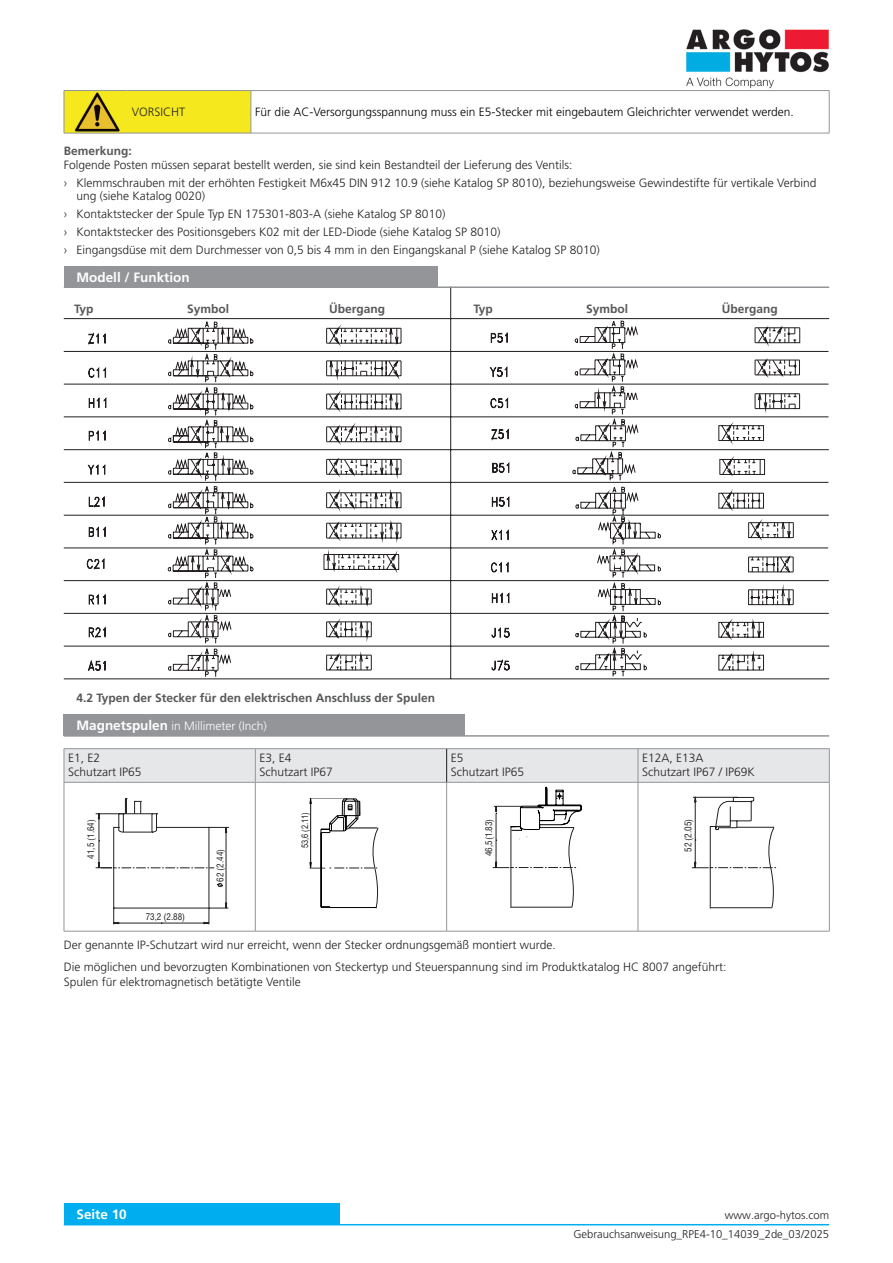
<style>
.page{position:relative;width:893px;height:1263px;background:#fff}
.page>*{position:absolute;margin:0;border:0;box-sizing:border-box;transform-origin:0 0}
._03_Headline_white{font:700 13.5px "Frutiger LT Pro";color:#fff}
._06_Text_L_1mm{font:300 12px/13.5px "Frutiger LT Pro";color:#231f20}
._06_Text{font:300 12px "Frutiger LT Pro";color:#231f20}
._06_Text__odsaz_1mm{font:300 12px "Frutiger LT Pro";color:#000}
._06_Text__1mm{font:300 12px "Frutiger LT Pro";color:#231f20}
._05_Subline_Copytext{font:700 12px "Frutiger LT Pro";color:#57585a}
._05_Subline_Copytext_L{font:700 12px "Frutiger LT Pro";color:#57585a}
._03_Headline_white-2{font:300 12px "Frutiger LT Pro";color:#fff}
._06_Text-2{font:700 12px "Frutiger LT Pro";color:#57585a}
._05_Subline_Copytext_registracni{font:300 12px "Frutiger LT Pro";color:#231f20}
.t1{font:300 11.25px "Frutiger LT Pro";color:#231f20}
.t2{font:9.15px "Arial Narrow";color:#231f20}
.t3{font:condensed 9.15px "Swiss 721 BTCE";color:#231f20}
.t4{font:condensed 9px "Swiss 721 BTCE";color:#231f20}
.s1{font-weight:700;font-size:13.5px}
</style>
<div class="page">
<div style="left:64px;top:1203px;width:276px;height:22px;background:#00aeef"></div>
<hr style="left:64px;top:1224px;width:765px;height:1px;background:#00aeef">
<svg style="left:64px;top:288px;width:765px;height:391px"></svg>
<div style="left:64px;top:266px;width:373px;height:21px;background:#939598"></div>
<hr style="left:64px;top:286px;width:765px;height:2px;background:#939598">
<div style="left:64px;top:715px;width:401px;height:21px;background:#939598"></div>
<hr style="left:64px;top:735px;width:765px;height:2px;background:#939598">
<svg style="left:65px;top:749px;width:764px;height:176px"></svg>
<hr style="left:64px;top:782px;width:1px;height:149px;background:#939598">
<hr style="left:255px;top:782px;width:1px;height:149px;background:#939598">
<hr style="left:446px;top:782px;width:1px;height:149px;background:#939598">
<hr style="left:638px;top:782px;width:1px;height:149px;background:#939598">
<hr style="left:829px;top:782px;width:1px;height:149px;background:#939598">
<hr style="left:64px;top:748px;width:191px;height:1px;background:#939598">
<hr style="left:64px;top:749px;width:1px;height:33px;background:#939598">
<hr style="left:255px;top:748px;width:192px;height:1px;background:#939598">
<hr style="left:447px;top:748px;width:191px;height:1px;background:#939598">
<hr style="left:638px;top:748px;width:191px;height:1px;background:#939598">
<hr style="left:829px;top:749px;width:1px;height:33px;background:#939598">
<hr style="left:255px;top:749px;width:1px;height:33px;background:#939598">
<hr style="left:638px;top:749px;width:1px;height:33px;background:#939598">
<hr style="left:64px;top:782px;width:191px;height:1px;background:#939598">
<hr style="left:255px;top:782px;width:192px;height:1px;background:#939598">
<hr style="left:447px;top:782px;width:191px;height:1px;background:#939598">
<hr style="left:638px;top:782px;width:191px;height:1px;background:#939598">
<hr style="left:446px;top:749px;width:1px;height:33px;background:#231f20">
<hr style="left:64px;top:931px;width:191px;height:1px;background:#939598">
<hr style="left:255px;top:931px;width:192px;height:1px;background:#939598">
<hr style="left:447px;top:931px;width:191px;height:1px;background:#939598">
<hr style="left:638px;top:931px;width:191px;height:1px;background:#939598">
<img style="left:686px;top:29px;width:143px;height:59px">
<div style="left:65px;top:91px;width:186px;height:42px;background:#f5e91e"></div>
<hr style="left:64px;top:90px;width:64px;height:1px;background:#939598">
<hr style="left:64px;top:91px;width:1px;height:42px;background:#939598">
<hr style="left:128px;top:90px;width:123px;height:1px;background:#939598">
<hr style="left:251px;top:90px;width:578px;height:1px;background:#939598">
<hr style="left:251px;top:91px;width:1px;height:42px;background:#939598">
<hr style="left:829px;top:91px;width:1px;height:42px;background:#939598">
<hr style="left:64px;top:133px;width:64px;height:1px;background:#939598">
<hr style="left:128px;top:133px;width:123px;height:1px;background:#939598">
<hr style="left:251px;top:133px;width:578px;height:1px;background:#939598">
<img style="left:74px;top:91px;width:46px;height:42px">
<p class="_05_Subline_Copytext_registracni" style="left:132px;top:105px;width:55px">VORSICHT</p>
<p class="_06_Text__odsaz_1mm" style="left:255px;top:105px;width:540px">Für die AC-Versorgungsspannung muss ein E5-Stecker mit eingebautem Gleichrichter verwendet werden.</p>
<p class="_06_Text-2" style="left:64px;top:143px;width:70px">Bemerkung:</p>
<p class="_06_Text" style="left:64px;top:158px;width:510px">Folgende Posten müssen separat bestellt werden, sie sind kein Bestandteil der Lieferung des Ventils:</p>
<p class="_06_Text_L_1mm" style="left:77px;top:176px;width:741px;text-indent:-13px">› Klemmschrauben mit der erhöhten Festigkeit M6x45 DIN 912 10.9 (siehe Katalog SP 8010), beziehungsweise Gewindestifte für vertikale Verbind ung (siehe Katalog 0020)</p>
<p class="_06_Text_L_1mm" style="left:64px;top:207px;width:383px">› Kontaktstecker der Spule Typ EN 175301-803-A (siehe Katalog SP 8010)</p>
<p class="_06_Text_L_1mm" style="left:64px;top:225px;width:438px">› Kontaktstecker des Positionsgebers K02 mit der LED-Diode (siehe Katalog SP 8010)</p>
<p class="_06_Text_L_1mm" style="left:64px;top:243px;width:538px">› Eingangsdüse mit dem Durchmesser von 0,5 bis 4 mm in den Eingangskanal P (siehe Katalog SP 8010)</p>
<p class="_03_Headline_white" style="left:77px;top:269px;width:115px">Modell / Funktion</p>
<p class="_05_Subline_Copytext_L" style="left:74px;top:301px;width:21px">Typ</p>
<p class="_05_Subline_Copytext_L" style="left:187px;top:301px;width:44px">Symbol</p>
<p class="_05_Subline_Copytext_L" style="left:329px;top:301px;width:58px">Übergang</p>
<p class="_05_Subline_Copytext_L" style="left:473px;top:302px;width:21px">Typ</p>
<p class="_05_Subline_Copytext_L" style="left:586px;top:302px;width:44px">Symbol</p>
<p class="_05_Subline_Copytext_L" style="left:722px;top:302px;width:58px">Übergang</p>
<p class="_05_Subline_Copytext" style="left:77px;top:691px;width:360px">4.2 Typen der Stecker für den elektrischen Anschluss der Spulen</p>
<p class="_03_Headline_white-2" style="left:77px;top:719px;width:192px"><span class="s1">Magnetspulen</span> in Millimeter (Inch)</p>
<p class="_06_Text_L_1mm" style="left:68px;top:751px;width:34px">E1, E2</p>
<p class="_06_Text_L_1mm" style="left:68px;top:765px;width:75px">Schutzart IP65</p>
<p class="_06_Text_L_1mm" style="left:260px;top:751px;width:34px">E3, E4</p>
<p class="_06_Text_L_1mm" style="left:260px;top:765px;width:75px">Schutzart IP67</p>
<p class="_06_Text_L_1mm" style="left:451px;top:751px;width:14px">E5</p>
<p class="_06_Text_L_1mm" style="left:451px;top:765px;width:75px">Schutzart IP65</p>
<p class="_06_Text_L_1mm" style="left:642px;top:751px;width:63px">E12A, E13A</p>
<p class="_06_Text" style="left:642px;top:765px;width:114px">Schutzart IP67 / IP69K</p>
<p class="t4" style="left:85px;top:859px;width:41px;rotate:-90deg">41,5 (1.64)</p>
<p class="t2" style="left:302px;top:848px;width:37px;rotate:-90deg">53,6 (2.11)</p>
<p class="t4" style="left:482px;top:856px;width:39px;rotate:-90deg">46,5(1.83)</p>
<p class="t3" style="left:682px;top:852px;width:35px;rotate:-90deg">52 (2.05)</p>
<p class="t4" style="left:214px;top:882px;width:34px;rotate:-90deg">62 (2.44)</p>
<p class="t4" style="left:146px;top:910px;width:41px">73,2 (2.88)</p>
<p class="_06_Text__1mm" style="left:64px;top:938px;width:493px">Der genannte IP-Schutzart wird nur erreicht, wenn der Stecker ordnungsgemäß montiert wurde.</p>
<p class="_06_Text_L_1mm" style="left:64px;top:960px;width:664px">Die möglichen und bevorzugten Kombinationen von Steckertyp und Steuerspannung sind im Produktkatalog HC 8007 angeführt:</p>
<p class="_06_Text_L_1mm" style="left:64px;top:975px;width:239px">Spulen für elektromagnetisch betätigte Ventile</p>
<p class="_03_Headline_white" style="left:77px;top:1206px;width:52px">Seite 10</p>
<p class="t1" style="left:725px;top:1209px;width:106px">www.argo-hytos.com</p>
<p class="t1" style="left:573px;top:1227px;width:257px">Gebrauchsanweisung_RPE4-10_14039_2de_03/2025</p>
</div>
